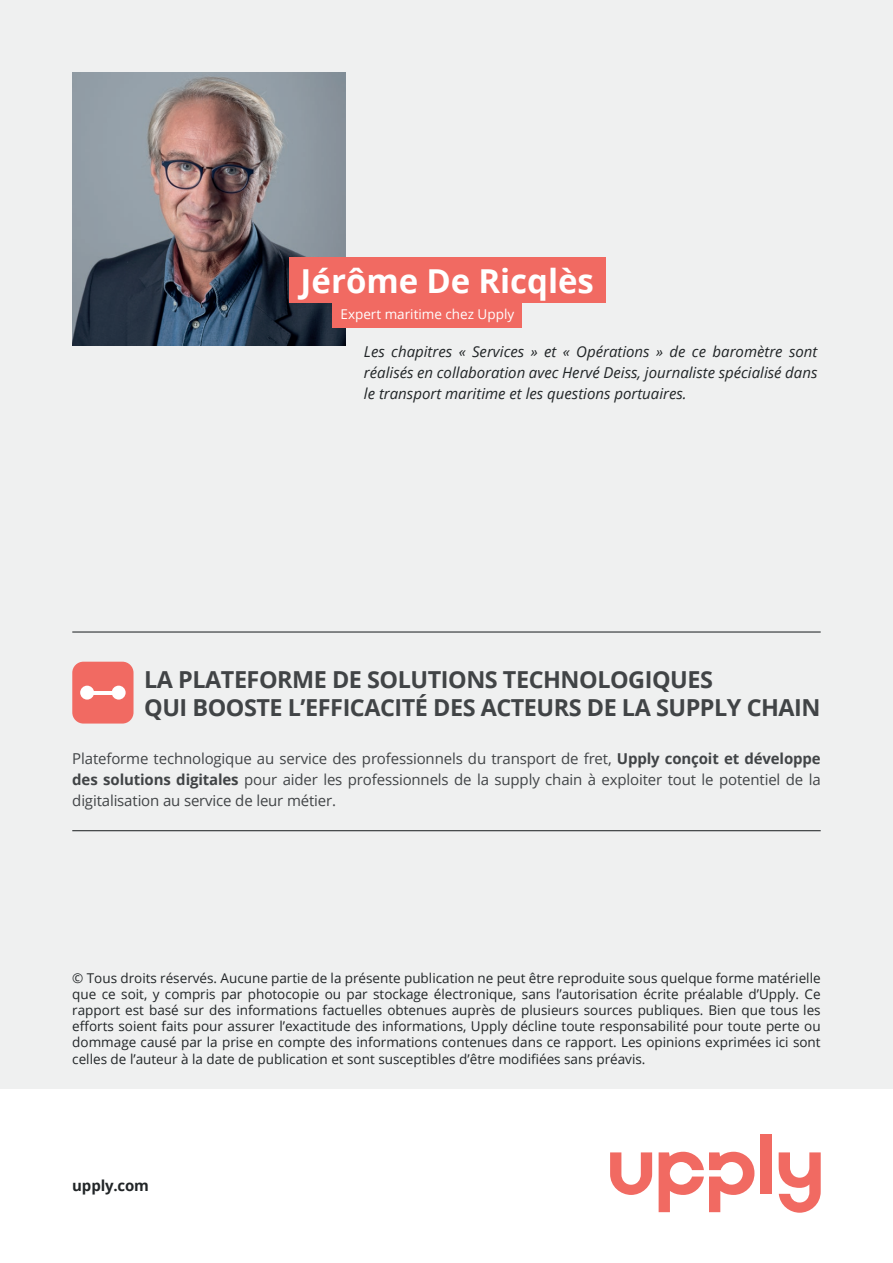
<style>
.page{position:relative;width:893px;height:1263px;background:#fff}
.page>*{position:absolute;margin:0;border:0;box-sizing:border-box;transform-origin:0 0}
.t1{font:700 33px "Open Sans";color:#fff}
.t2{font:700 23.4px/28px "Open Sans";letter-spacing:-.02em;color:#414446}
.t3{font:15px/21px "Open Sans";letter-spacing:-.01em;color:#414446;text-align:justify}
.t4{font:italic 15px/21px "Open Sans";color:#212527;text-align:justify}
.t5{font:700 15px "Open Sans";letter-spacing:-.01em;color:#212527}
.t6{font:13.5px/16.2px "Open Sans";color:#212527;text-align:justify}
.t7{font:13.5px "Open Sans";color:#fff}
.s1{font-weight:700}
</style>
<div class="page">
<div style="left:0;top:0;width:893px;height:1089px;background:#eff0f0"></div>
<img style="left:72px;top:72px;width:273px;height:273px">
<div style="left:72px;top:662px;width:62px;height:61px;background:#f16a62;border-radius:11px"></div>
<div style="left:80px;top:686px;width:14px;height:14px;background:#fff;border-radius:50%"></div>
<div style="left:112px;top:686px;width:14px;height:14px;background:#fff;border-radius:50%"></div>
<hr style="left:92px;top:691px;width:21px;height:3px;background:#fff">
<hr style="left:72px;top:830px;width:749px;height:1px;background:#212527">
<hr style="left:72px;top:631px;width:749px;height:1px;background:#212527">
<div style="left:333px;top:301px;width:189px;height:26px;background:#f16a62"></div>
<div style="left:289px;top:257px;width:316px;height:46px;background:#f16a62"></div>
<svg style="left:610px;top:1152px;width:42px;height:43px"></svg>
<svg style="left:659px;top:1152px;width:95px;height:60px"></svg>
<div style="left:760px;top:1134px;width:11px;height:60px;background:#f16a62"></div>
<svg style="left:779px;top:1152px;width:42px;height:61px"></svg>
<h1 class="t1" style="left:301px;top:258px;width:295px">Jérôme De Ricqlès</h1>
<p class="t7" style="left:340px;top:305px;width:175px">Expert maritime chez Upply</p>
<p class="t4" style="left:364px;top:340px;width:455px">Les chapitres « Services » et « Opérations » de ce baromètre sont réalisés en collaboration avec Hervé Deiss, journaliste spécialisé dans le transport maritime et les questions portuaires.</p>
<h2 class="t2" style="left:144px;top:664px;width:678px">LA PLATEFORME DE SOLUTIONS TECHNOLOGIQUES<br>QUI BOOSTE L’EFFICACITÉ DES ACTEURS DE LA SUPPLY CHAIN</h2>
<p class="t3" style="left:72px;top:748px;width:750px">Plateforme technologique au service des professionnels du transport de fret, <span class="s1">Upply conçoit et développe des solutions digitales</span> pour aider les professionnels de la supply chain à exploiter tout le potentiel de la digitalisation au service de leur métier.</p>
<p class="t6" style="left:72px;top:969px;width:750px">© Tous droits réservés. Aucune partie de la présente publication ne peut être reproduite sous quelque forme matérielle que ce soit, y compris par photocopie ou par stockage électronique, sans l’autorisation écrite préalable d’Upply. Ce rapport est basé sur des informations factuelles obtenues auprès de plusieurs sources publiques. Bien que tous les efforts soient faits pour assurer l’exactitude des informations, Upply décline toute responsabilité pour toute perte ou dommage causé par la prise en compte des informations contenues dans ce rapport. Les opinions exprimées ici sont celles de l’auteur à la date de publication et sont susceptibles d’être modifiées sans préavis.</p>
<p class="t5" style="left:72px;top:1175px;width:78px">upply.com</p>
</div>
